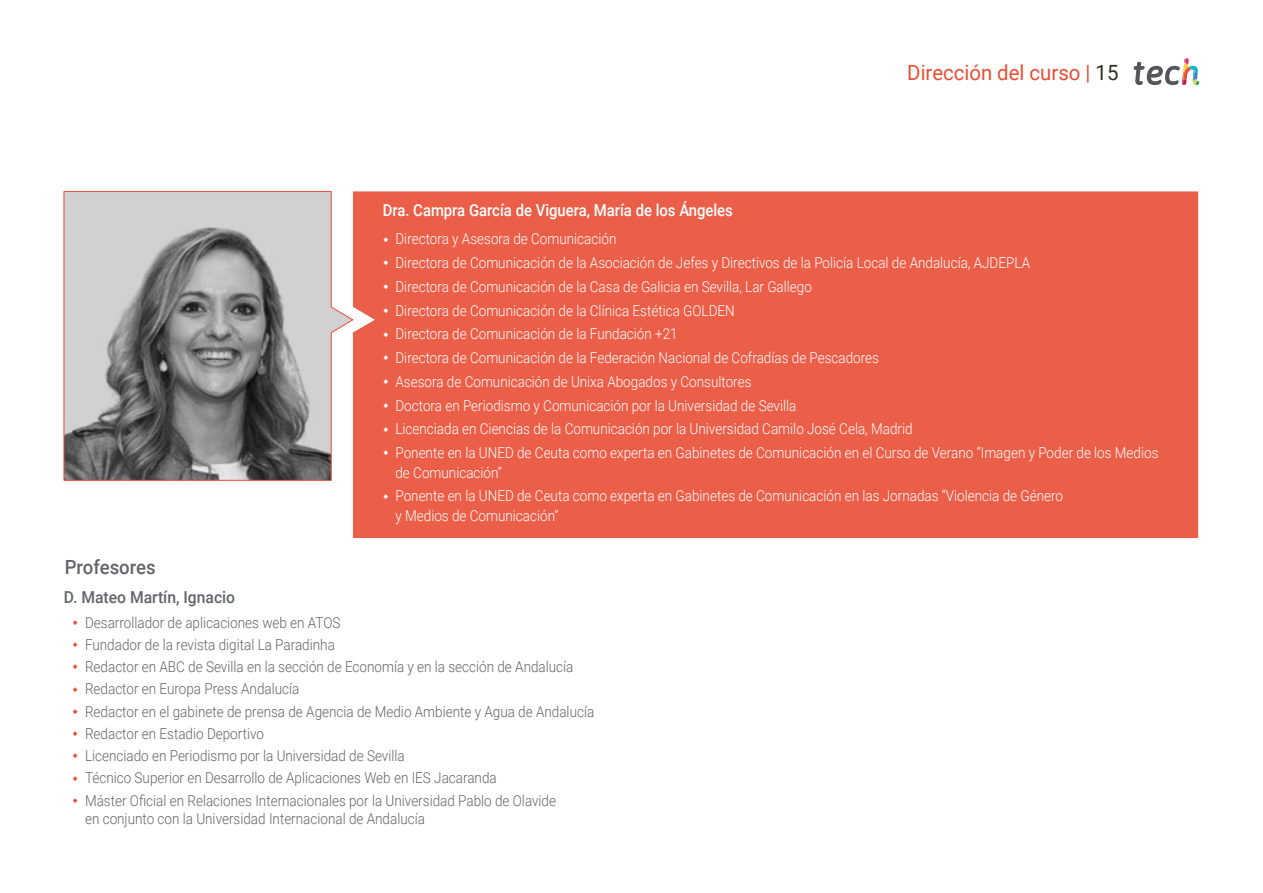
<style>
.page{position:relative;width:1263px;height:893px;background:#fff}
.page>*{position:absolute;margin:0;border:0;box-sizing:border-box;transform-origin:0 0}
.t1{font:21px "Roboto";color:#e94d35}
.t2{font:500 19.5px "Roboto";color:#61646a;scale:.95 1}
.t3{font:500 16.5px "Roboto";color:#fff;scale:.9 1}
.t4{font:500 16.5px "Roboto";color:#61646a;scale:.95 1}
.t5{font:300 15px/23.7px "Roboto";color:#fff;scale:.9 1}
.t6{font:300 15px/22.2px "Roboto";color:#61646a;scale:.9 1}
.s1{color:#312e20}
</style>
<div class="page">
<svg style="left:1134px;top:58px;width:65px;height:27px"></svg>
<div style="left:353px;top:191px;width:845px;height:347px;background:#eb5f49"></div>
<svg style="left:64px;top:191px;width:289px;height:290px;background:#a09e9e"></svg>
<svg style="left:384px;top:237px;width:4px;height:5px"></svg>
<svg style="left:384px;top:260px;width:4px;height:5px"></svg>
<svg style="left:384px;top:284px;width:4px;height:5px"></svg>
<svg style="left:384px;top:308px;width:4px;height:5px"></svg>
<svg style="left:384px;top:332px;width:4px;height:5px"></svg>
<svg style="left:384px;top:355px;width:4px;height:5px"></svg>
<svg style="left:384px;top:379px;width:4px;height:5px"></svg>
<svg style="left:384px;top:403px;width:4px;height:5px"></svg>
<svg style="left:384px;top:427px;width:4px;height:5px"></svg>
<svg style="left:384px;top:450px;width:4px;height:5px"></svg>
<svg style="left:384px;top:494px;width:4px;height:5px"></svg>
<h1 class="t1" style="left:907px;top:57px;width:213px">Dirección del curso | <span class="s1">15</span></h1>
<p class="t3" style="left:383px;top:198px;width:391px">Dra. Campra García de Viguera, María de los Ángeles</p>
<p class="t5" style="left:395px;top:227px;width:849px">Directora y Asesora de Comunicación<br>Directora de Comunicación de la Asociación de Jefes y Directivos de la Policía Local de Andalucía, AJDEPLA<br>Directora de Comunicación de la Casa de Galicia en Sevilla, Lar Gallego<br>Directora de Comunicación de la Clínica Estética GOLDEN<br>Directora de Comunicación de la Fundación +21<br>Directora de Comunicación de la Federación Nacional de Cofradías de Pescadores<br>Asesora de Comunicación de Unixa Abogados y Consultores<br>Doctora en Periodismo y Comunicación por la Universidad de Sevilla<br>Licenciada en Ciencias de la Comunicación por la Universidad Camilo José Cela, Madrid<br>Ponente en la UNED de Ceuta como experta en Gabinetes de Comunicación en el Curso de Verano “Imagen y Poder de los Medios</p>
<p class="t5" style="left:395px;top:460px;width:743px">de Comunicación”<br>Ponente en la UNED de Ceuta como experta en Gabinetes de Comunicación en las Jornadas “Violencia de Género</p>
<p class="t5" style="left:395px;top:503px;width:183px">y Medios de Comunicación”</p>
<h2 class="t2" style="left:65px;top:553px;width:97px">Profesores</h2>
<p class="t4" style="left:64px;top:586px;width:182px">D. Mateo Martín, Ignacio</p>
<p class="t6" style="left:85px;top:611px;width:567px">Desarrollador de aplicaciones web en ATOS<br>Fundador de la revista digital La Paradinha<br>Redactor en ABC de Sevilla en la sección de Economía y en la sección de Andalucía Redactor en Europa Press Andalucía<br>Redactor en el gabinete de prensa de Agencia de Medio Ambiente y Agua de Andalucía Redactor en Estadio Deportivo<br>Licenciado en Periodismo por la Universidad de Sevilla<br>Técnico Superior en Desarrollo de Aplicaciones Web en IES Jacaranda<br>Máster Oficial en Relaciones Internacionales por la Universidad Pablo de Olavide</p>
<p class="t6" style="left:85px;top:807px;width:379px">en conjunto con la Universidad Internacional de Andalucía</p>
</div>
